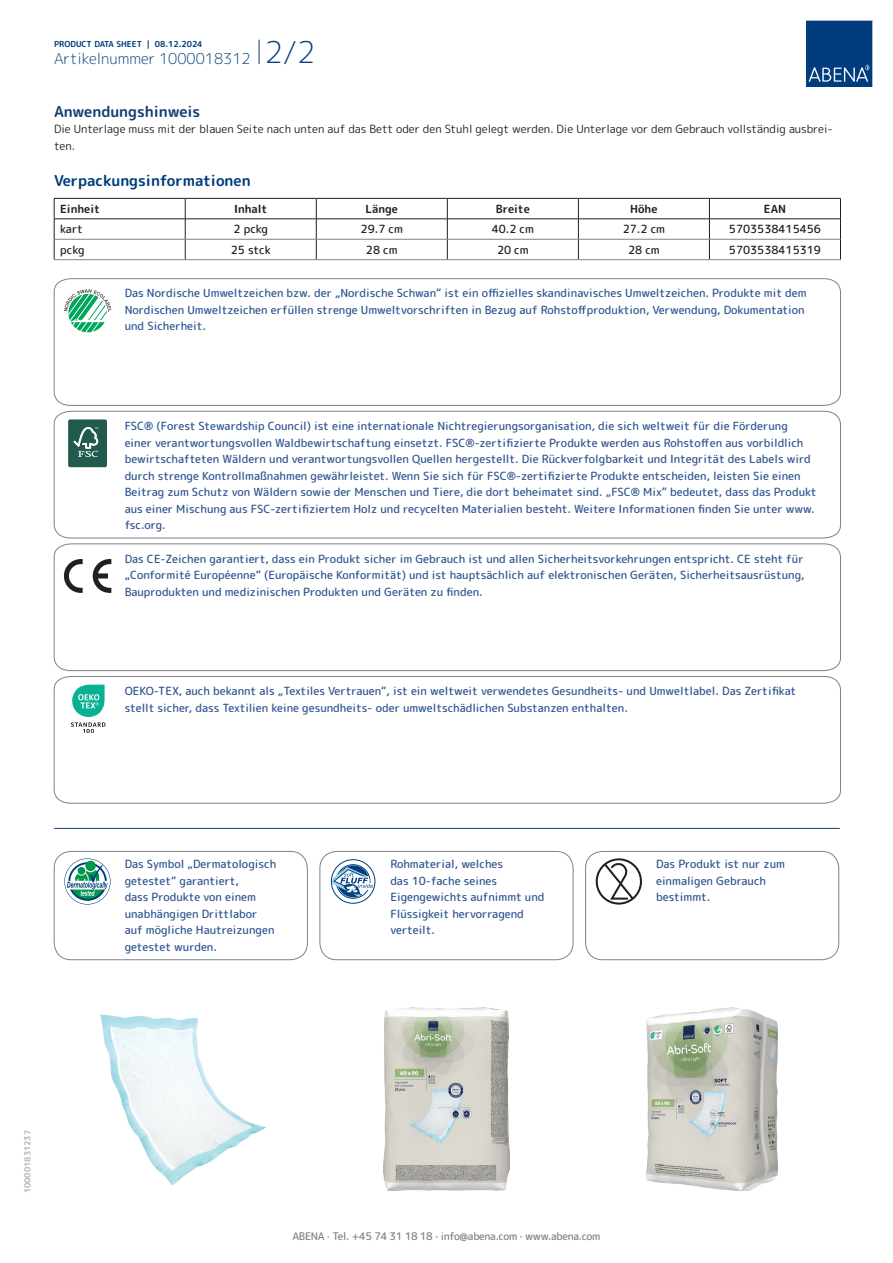
<style>
.page{position:relative;width:893px;height:1263px;background:#fff}
.page>*{position:absolute;margin:0;border:0;box-sizing:border-box;transform-origin:0 0}
.t1{font:300 15px "Rounded Mplus 1 c";color:#013d7d}
.t2{font:700 15px "Rounded Mplus 1 c";color:#013d7d}
.t3{font:700 15px "Rounded Mplus 1 c";color:#153f74}
.t4{font:500 11.25px/16.5px "Rounded Mplus 1 c";color:#305691}
.t5{font:11.25px/16.5px "Rounded Mplus 1 c";color:#231f20}
.t6{font:500 11.25px "Rounded Mplus 1 c";color:#231f20}
.t7{font:700 11.25px "Rounded Mplus 1 c";color:#231f20}
.t8{font:500 10.5px "Rounded Mplus 1 c";letter-spacing:-.03em;color:#808285}
.t9{font:700 8.25px "Rounded Mplus 1 c";color:#013d7d}
.t10{font:700 8.25px "Rounded Mplus 1 c";color:#b2b3b7}
.s1{font-size:30px}
</style>
<div class="page">
<svg style="left:259px;top:40px;width:1px;height:24px"></svg>
<svg style="left:806px;top:20px;width:67px;height:67px"></svg>
<hr style="left:54px;top:198px;width:131px;height:1px;background:#231f20">
<hr style="left:185px;top:198px;width:131px;height:1px;background:#231f20">
<hr style="left:316px;top:198px;width:131px;height:1px;background:#231f20">
<hr style="left:447px;top:198px;width:131px;height:1px;background:#231f20">
<hr style="left:578px;top:198px;width:131px;height:1px;background:#231f20">
<hr style="left:709px;top:198px;width:132px;height:1px;background:#231f20">
<hr style="left:54px;top:219px;width:131px;height:1px;background:#231f20">
<hr style="left:185px;top:219px;width:131px;height:1px;background:#231f20">
<hr style="left:316px;top:219px;width:131px;height:1px;background:#231f20">
<hr style="left:447px;top:219px;width:131px;height:1px;background:#231f20">
<hr style="left:578px;top:219px;width:131px;height:1px;background:#231f20">
<hr style="left:709px;top:219px;width:132px;height:1px;background:#231f20">
<svg style="left:54px;top:199px;width:1px;height:60px"></svg>
<svg style="left:185px;top:199px;width:1px;height:60px"></svg>
<svg style="left:316px;top:199px;width:1px;height:60px"></svg>
<svg style="left:447px;top:199px;width:1px;height:60px"></svg>
<svg style="left:578px;top:199px;width:1px;height:60px"></svg>
<svg style="left:709px;top:199px;width:1px;height:60px"></svg>
<svg style="left:840px;top:199px;width:1px;height:60px"></svg>
<hr style="left:54px;top:239px;width:131px;height:1px;background:#808285">
<hr style="left:185px;top:239px;width:131px;height:1px;background:#808285">
<hr style="left:316px;top:239px;width:131px;height:1px;background:#808285">
<hr style="left:447px;top:239px;width:131px;height:1px;background:#808285">
<hr style="left:578px;top:239px;width:131px;height:1px;background:#808285">
<hr style="left:709px;top:239px;width:131px;height:1px;background:#808285">
<hr style="left:54px;top:259px;width:131px;height:1px;background:#808285">
<hr style="left:185px;top:259px;width:131px;height:1px;background:#808285">
<hr style="left:316px;top:259px;width:131px;height:1px;background:#808285">
<hr style="left:447px;top:259px;width:131px;height:1px;background:#808285">
<hr style="left:578px;top:259px;width:131px;height:1px;background:#808285">
<hr style="left:709px;top:259px;width:132px;height:1px;background:#808285">
<svg style="left:54px;top:278px;width:787px;height:128px"></svg>
<svg style="left:54px;top:411px;width:787px;height:127px"></svg>
<svg style="left:54px;top:543px;width:787px;height:128px"></svg>
<svg style="left:54px;top:676px;width:787px;height:127px"></svg>
<hr style="left:54px;top:828px;width:785px;height:1px;background:#153f74">
<svg style="left:64px;top:858px;width:47px;height:46px"></svg>
<div style="left:54px;top:851px;width:254px;height:109px;border:1px solid #808285;border-radius:17px"></div>
<svg style="left:331px;top:860px;width:44px;height:43px"></svg>
<svg style="left:337px;top:865px;width:32px;height:32px"></svg>
<div style="left:336px;top:864px;width:34px;height:35px;border:1px solid #013d7d;border-radius:50%"></div>
<svg style="left:331px;top:867px;width:42px;height:29px"></svg>
<div style="left:331px;top:859px;width:44px;height:44px;border:1px solid #013d7d;border-radius:50%"></div>
<div style="left:320px;top:851px;width:253px;height:109px;border:1px solid #808285;border-radius:17px"></div>
<svg style="left:596px;top:858px;width:46px;height:47px"></svg>
<div style="left:585px;top:851px;width:254px;height:109px;border:1px solid #808285;border-radius:17px"></div>
<img style="left:100px;top:1014px;width:166px;height:172px">
<img style="left:384px;top:1008px;width:125px;height:182px">
<img style="left:647px;top:1008px;width:131px;height:182px">
<p class="t9" style="left:54px;top:38px;width:150px">PRODUCT DATA SHEET | 08.12.2024</p>
<h1 class="t1" style="left:54px;top:48px;width:263px">Artikelnummer 1000018312 <span class="s1">2/2</span></h1>
<h1 class="t3" style="left:54px;top:101px;width:148px">Anwendungshinweis</h1>
<p class="t5" style="left:54px;top:121px;width:780px">Die Unterlage muss mit der blauen Seite nach unten auf das Bett oder den Stuhl gelegt werden. Die Unterlage vor dem Gebrauch vollständig ausbrei&shy;ten.</p>
<h1 class="t2" style="left:54px;top:170px;width:198px">Verpackungsinformationen</h1>
<p class="t7" style="left:60px;top:201px;width:41px">Einheit</p>
<p class="t7" style="left:234px;top:201px;width:35px">Inhalt</p>
<p class="t7" style="left:366px;top:201px;width:34px">Länge</p>
<p class="t7" style="left:496px;top:201px;width:36px">Breite</p>
<p class="t7" style="left:630px;top:201px;width:29px">Höhe</p>
<p class="t7" style="left:764px;top:201px;width:24px">EAN</p>
<p class="t6" style="left:60px;top:221px;width:24px">kart</p>
<p class="t6" style="left:233px;top:221px;width:36px">2 pckg</p>
<p class="t6" style="left:361px;top:221px;width:44px">29.7 cm</p>
<p class="t6" style="left:492px;top:221px;width:44px">40.2 cm</p>
<p class="t6" style="left:623px;top:221px;width:44px">27.2 cm</p>
<p class="t6" style="left:729px;top:221px;width:94px">5703538415456</p>
<p class="t6" style="left:60px;top:242px;width:26px">pckg</p>
<p class="t6" style="left:231px;top:242px;width:41px">25 stck</p>
<p class="t6" style="left:366px;top:242px;width:33px">28 cm</p>
<p class="t6" style="left:497px;top:242px;width:33px">20 cm</p>
<p class="t6" style="left:628px;top:242px;width:33px">28 cm</p>
<p class="t6" style="left:729px;top:242px;width:94px">5703538415319</p>
<p class="t4" style="left:125px;top:285px;width:684px">Das Nordische Umweltzeichen bzw. der „Nordische Schwan“ ist ein offizielles skandinavisches Umweltzeichen. Produkte mit dem<br>Nordischen Umweltzeichen erfüllen strenge Umweltvorschriften in Bezug auf Rohstoffproduktion, Verwendung, Dokumentation und Sicherheit.</p>
<p class="t4" style="left:125px;top:418px;width:693px">FSC® (Forest Stewardship Council) ist eine internationale Nichtregierungsorganisation, die sich weltweit für die Förderung einer verantwortungsvollen Waldbewirtschaftung einsetzt. FSC®-zertifizierte Produkte werden aus Rohstoffen aus vorbildlich bewirtschafteten Wäldern und verantwortungsvollen Quellen hergestellt. Die Rückverfolgbarkeit und Integrität des Labels wird durch strenge Kontrollmaßnahmen gewährleistet. Wenn Sie sich für FSC®-zertifizierte Produkte entscheiden, leisten Sie einen Beitrag zum Schutz von Wäldern sowie der Menschen und Tiere, die dort beheimatet sind. „FSC® Mix“ bedeutet, dass das Produkt aus einer Mischung aus FSC-zertifiziertem Holz und recycelten Materialien besteht. Weitere Informationen finden Sie unter www. fsc.org.</p>
<p class="t4" style="left:125px;top:550px;width:681px;text-align:justify">Das CE-Zeichen garantiert, dass ein Produkt sicher im Gebrauch ist und allen Sicherheitsvorkehrungen entspricht. CE steht für „Conformité Européenne“ (Europäische Konformität) und ist hauptsächlich auf elektronischen Geräten, Sicherheitsausrüstung, Bauprodukten und medizinischen Produkten und Geräten zu finden.</p>
<p class="t4" style="left:125px;top:683px;width:673px">OEKO-TEX, auch bekannt als „Textiles Vertrauen“, ist ein weltweit verwendetes Gesundheits- und Umweltlabel. Das Zertifikat stellt sicher, dass Textilien keine gesundheits- oder umweltschädlichen Substanzen enthalten.</p>
<p class="t4" style="left:125px;top:856px;width:153px">Das Symbol „Dermatologisch getestet“ garantiert,<br>dass Produkte von einem unabhängigen Drittlabor auf mögliche Hautreizungen getestet wurden.</p>
<p class="t4" style="left:390px;top:856px;width:156px">Rohmaterial, welches<br>das 10-fache seines<br>Eigengewichts aufnimmt und<br>Flüssigkeit hervorragend verteilt.</p>
<p class="t4" style="left:656px;top:856px;width:130px">Das Produkt ist nur zum einmaligen Gebrauch bestimmt.</p>
<p class="t10" style="left:22px;top:1193px;width:65px;rotate:-90deg">100001831237</p>
<p class="t8" style="left:292px;top:1229px;width:309px">ABENA · Tel. +45 74 31 18 18 · info@abena.com · www.abena.com</p>
</div>
